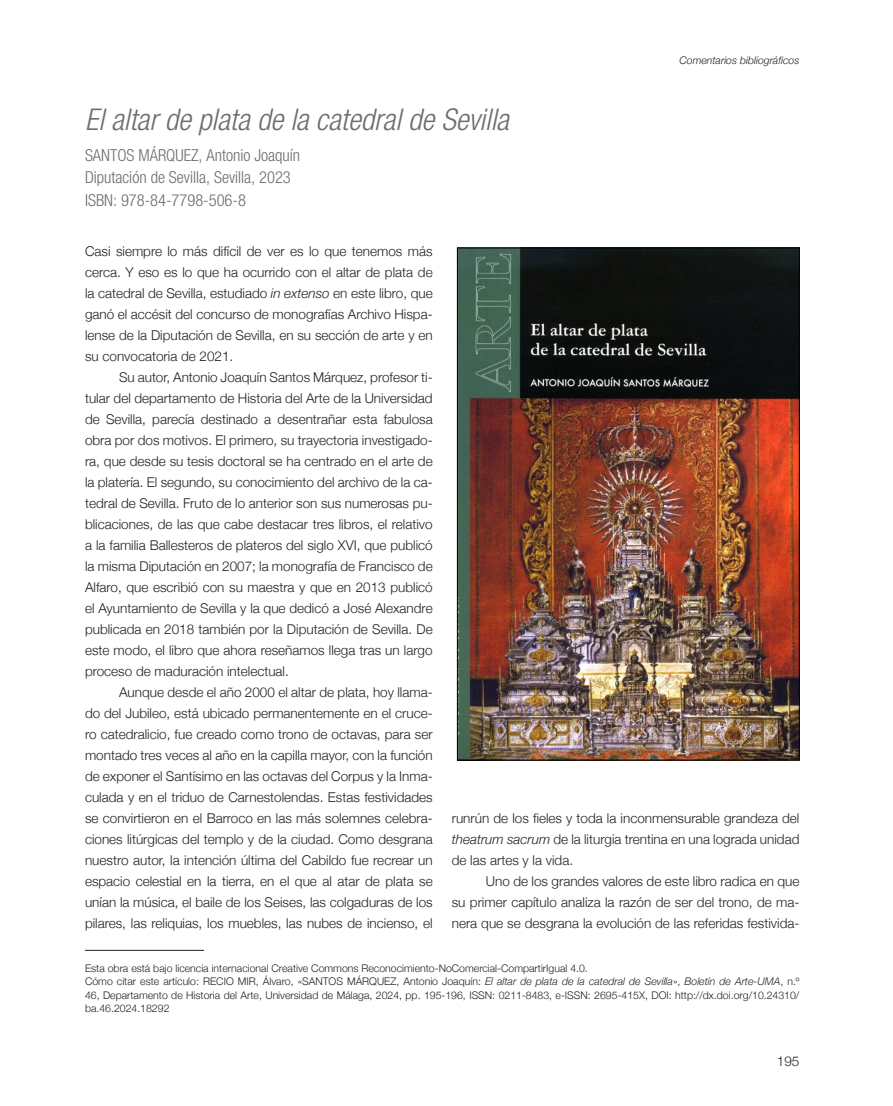
<style>
.page{position:relative;width:893px;height:1106px;background:#fff}
.page>*{position:absolute;margin:0;border:0;box-sizing:border-box;transform-origin:0 0}
.t1{font:30px "Helvetica Neue LT 47 Lt Cn Obl";color:#6c6d70}
.t2{font:16.5px/22.5px "Helvetica Neue LT 47 Lt Cn";color:#6c6d70}
.t3{font:300 13.5px/21px "Helvetica Neue";color:#231f20;text-align:justify}
.t4{font:300 10.5px/13.5px "Helvetica Neue";color:#231f20}
.t5{font:italic 300 10.5px "Helvetica Neue";color:#231f20}
.s1{font-style:italic}
</style>
<div class="page">
<img style="left:459px;top:250px;width:338px;height:508px">
<hr style="left:85px;top:950px;width:119px;height:1px;background:#231f20">
<p class="t5" style="left:679px;top:52px;width:121px">Comentarios bibliográficos</p>
<h1 class="t1" style="left:85px;top:102px;width:425px">El altar de plata de la catedral de Sevilla</h1>
<p class="t2" style="left:85px;top:144px;width:217px">SANTOS MÁRQUEZ, Antonio Joaquín<br>Diputación de Sevilla, Sevilla, 2023<br>ISBN: 978-84-7798-506-8</p>
<p class="t3" style="left:85px;top:240px;width:349px">Casi siempre lo más difícil de ver es lo que tenemos más cerca. Y eso es lo que ha ocurrido con el altar de plata de la catedral de Sevilla, estudiado <span class="s1">in extenso</span> en este libro, que ganó el accésit del concurso de monografías Archivo Hispa&shy;lense de la Diputación de Sevilla, en su sección de arte y en su convocatoria de 2021.</p>
<p class="t3" style="left:85px;top:366px;width:349px;text-indent:34px">Su autor, Antonio Joaquín Santos Márquez, profesor ti&shy;tular del departamento de Historia del Arte de la Universidad de Sevilla, parecía destinado a desentrañar esta fabulosa obra por dos motivos. El primero, su trayectoria investigado&shy;ra, que desde su tesis doctoral se ha centrado en el arte de la platería. El segundo, su conocimiento del archivo de la ca&shy;tedral de Sevilla. Fruto de lo anterior son sus numerosas pu&shy;blicaciones, de las que cabe destacar tres libros, el relativo a la familia Ballesteros de plateros del siglo XVI, que publicó la misma Diputación en 2007; la monografía de Francisco de Alfaro, que escribió con su maestra y que en 2013 publicó el Ayuntamiento de Sevilla y la que dedicó a José Alexandre publicada en 2018 también por la Diputación de Sevilla. De este modo, el libro que ahora reseñamos llega tras un largo proceso de maduración intelectual.</p>
<p class="t3" style="left:85px;top:681px;width:349px;text-indent:34px">Aunque desde el año 2000 el altar de plata, hoy llama&shy;do del Jubileo, está ubicado permanentemente en el cruce&shy;ro catedralicio, fue creado como trono de octavas, para ser montado tres veces al año en la capilla mayor, con la función de exponer el Santísimo en las octavas del Corpus y la Inma&shy;culada y en el triduo de Carnestolendas. Estas festividades se convirtieron en el Barroco en las más solemnes celebra&shy;ciones litúrgicas del templo y de la ciudad. Como desgrana nuestro autor, la intención última del Cabildo fue recrear un espacio celestial en la tierra, en el que al atar de plata se unían la música, el baile de los Seises, las colgaduras de los pilares, las reliquias, los muebles, las nubes de incienso, el</p>
<p class="t4" style="left:85px;top:960px;width:716px">Esta obra está bajo licencia internacional Creative Commons Reconocimiento-NoComercial-CompartirIgual 4.0.<br>Cómo citar este artículo: RECIO MIR, Álvaro, «SANTOS MÁRQUEZ, Antonio Joaquín: <span class="s1">El altar de plata de la catedral de Sevilla</span>», <span class="s1">Boletín de Arte-UMA</span>, n.º 46, Departamento de Historia del Arte, Universidad de Málaga, 2024, pp. 195-196, ISSN: 0211-8483, e-ISSN: 2695-415X, DOI: http://dx.doi.org/10.24310/ ba.46.2024.18292</p>
<p class="t3" style="left:452px;top:807px;width:349px">runrún de los fieles y toda la inconmensurable grandeza del <span class="s1">theatrum sacrum</span> de la liturgia trentina en una lograda unidad de las artes y la vida.</p>
<p class="t3" style="left:452px;top:870px;width:349px;text-indent:34px">Uno de los grandes valores de este libro radica en que su primer capítulo analiza la razón de ser del trono, de ma&shy;nera que se desgrana la evolución de las referidas festivida-</p>
<p class="t3" style="left:777px;top:1049px;width:24px">195</p>
</div>
